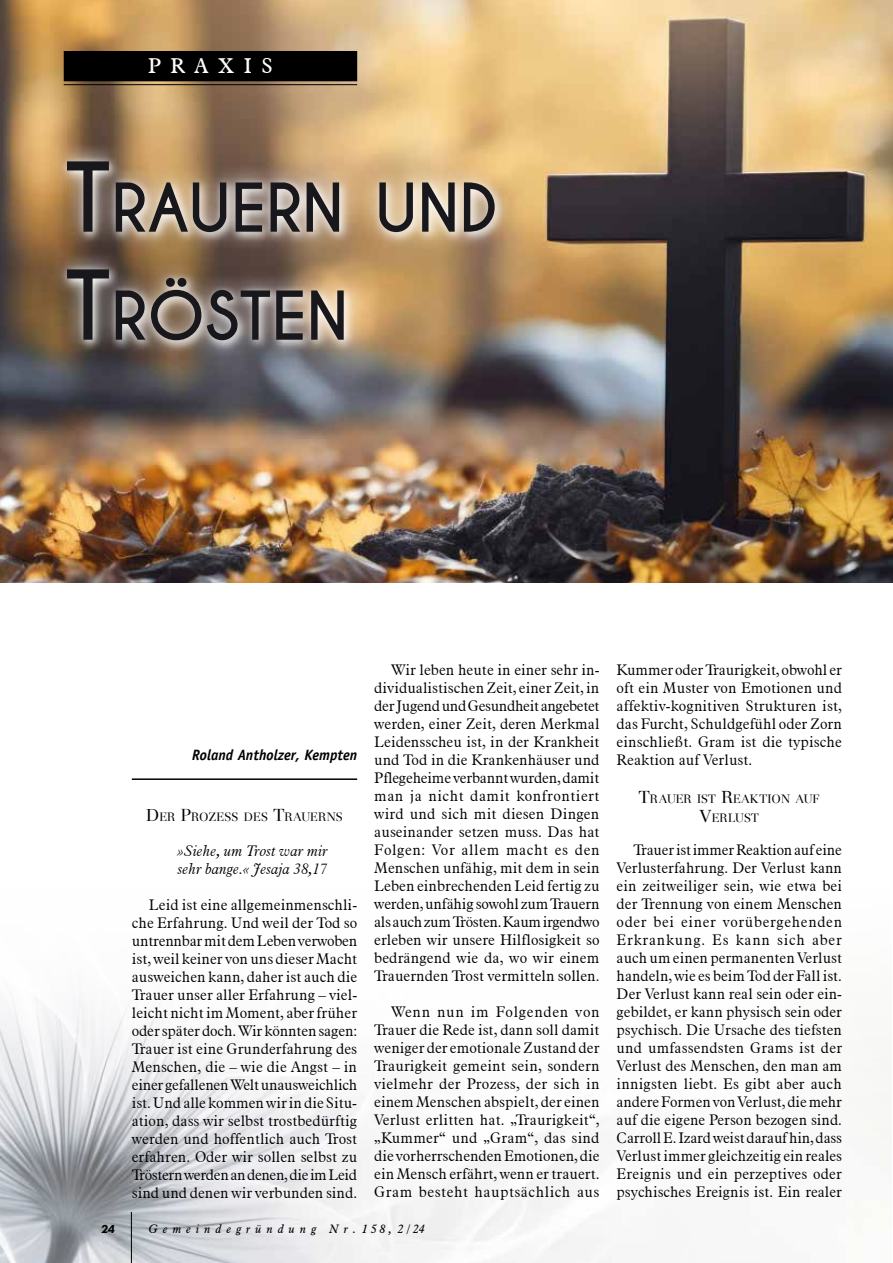
<style>
.page{position:relative;width:893px;height:1263px;background:#fff}
.page>*{position:absolute;margin:0;border:0;box-sizing:border-box;transform-origin:0 0}
.t1{font:700 63px/108px "Caviar Dreams";color:#17171c}
.t2{font:21px "Aldine 721 BT";letter-spacing:.45em;color:#fff}
.t3{font:300 15px/18px "Aldine 721 BT";color:#000;text-align:justify}
.t4{font:italic 300 15px/18px "Aldine 721 BT";color:#000}
.t5{font:italic 700 15px "Officina Sans";color:#000;scale:.96 1}
.t6{font:12.6px/19.5px "Basilia";color:#000;text-align:center}
.t7{font:italic 12px "Aldine 721 BT";letter-spacing:.42em;color:#000}
.t8{font:italic 800 12px "Futura PT";color:#000}
.s1{font-size:90px}
.s2{font-size:18px}
</style>
<div class="page">
<img style="left:0;top:998px;width:892px;height:265px">
<hr style="left:131px;top:1212px;width:1px;height:51px;background:#000">
<img style="left:0;top:0;width:893px;height:583px">
<div style="left:64px;top:52px;width:292px;height:29px;background:#000"></div>
<div style="left:64px;top:51px;width:293px;height:30px;border:2px solid #000"></div>
<hr style="left:64px;top:84px;width:293px;height:1px;background:#000">
<img style="left:48px;top:142px;width:466px;height:217px">
<hr style="left:132px;top:778px;width:225px;height:2px;background:#000">
<h2 class="t2" style="left:148px;top:53px;width:126px">PRAXIS</h2>
<h1 class="t1" style="left:65px;top:156px;width:434px"><span class="s1">T</span>RAUERN UND<br><span class="s1">T</span>RÖSTEN</h1>
<p class="t5" style="left:192px;top:746px;width:173px">Roland Antholzer, Kempten</p>
<p class="t6" style="left:146px;top:807px;width:198px"><span class="s2">D</span>ER <span class="s2">P</span>ROZESS DES <span class="s2">T</span>RAUERNS</p>
<p class="t4" style="left:178px;top:841px;width:152px">»Siehe, um Trost war mir sehr bange.« Jesaja 38,17</p>
<p class="t3" style="left:132px;top:895px;width:227px;text-indent:17px">Leid ist eine allgemeinmenschli&shy;che Erfahrung. Und weil der Tod so untrennbar mit dem Leben verwoben ist, weil keiner von uns dieser Macht ausweichen kann, daher ist auch die Trauer unser aller Erfahrung – viel&shy;leicht nicht im Moment, aber früher oder später doch. Wir könnten sagen:<br>Trauer ist eine Grunderfahrung des Menschen, die – wie die Angst – in einer gefallenen Welt unausweichlich ist. Und alle kommen wir in die Situ&shy;ation, dass wir selbst trostbedürftig werden und hoffentlich auch Trost erfahren. Oder wir sollen selbst zu Tröstern werden an denen, die im Leid sind und denen wir verbunden sind.</p>
<p class="t3" style="left:374px;top:661px;width:227px;text-indent:17px">Wir leben heute in einer sehr in&shy;dividualistischen Zeit, einer Zeit, in der Jugend und Gesundheit angebetet werden, einer Zeit, deren Merkmal Leidensscheu ist, in der Krankheit und Tod in die Krankenhäuser und Pflegeheime verbannt wurden, damit man ja nicht damit konfrontiert wird und sich mit diesen Dingen auseinander setzen muss. Das hat Folgen: Vor allem macht es den Menschen unfähig, mit dem in sein Leben einbrechenden Leid fertig zu werden, unfähig sowohl zum Trauern als auch zum Trösten. Kaum irgendwo erleben wir unsere Hilflosigkeit so bedrängend wie da, wo wir einem Trauernden Trost vermitteln sollen.</p>
<p class="t3" style="left:374px;top:1003px;width:227px;text-indent:17px">Wenn nun im Folgenden von Trauer die Rede ist, dann soll damit weniger der emotionale Zustand der Traurigkeit gemeint sein, sondern vielmehr der Prozess, der sich in einem Menschen abspielt, der einen Verlust erlitten hat. „Traurigkeit“, „Kummer“ und „Gram“, das sind die vorherrschenden Emotionen, die ein Mensch erfährt, wenn er trauert.<br>Gram besteht hauptsächlich aus</p>
<p class="t8" style="left:101px;top:1221px;width:16px">24</p>
<p class="t7" style="left:149px;top:1221px;width:278px">Gemeindegründung Nr. 1 5 8 , 2 / 24</p>
<p class="t3" style="left:617px;top:661px;width:227px">Kummer oder Traurigkeit, obwohl er oft ein Muster von Emotionen und affektiv-kognitiven Strukturen ist, das Furcht, Schuldgefühl oder Zorn einschließt. Gram ist die typische Reaktion auf Verlust.</p>
<p class="t6" style="left:639px;top:789px;width:182px"><span class="s2">T</span>RAUER IST <span class="s2">R</span>EAKTION AUF<br><span class="s2">V</span>ERLUST</p>
<p class="t3" style="left:617px;top:841px;width:227px;text-indent:17px">Trauer ist immer Reaktion auf eine Verlusterfahrung. Der Verlust kann ein zeitweiliger sein, wie etwa bei der Trennung von einem Menschen oder bei einer vorübergehenden Erkrankung. Es kann sich aber auch um einen permanenten Verlust handeln, wie es beim Tod der Fall ist.<br>Der Verlust kann real sein oder ein&shy;gebildet, er kann physisch sein oder psychisch. Die Ursache des tiefsten und umfassendsten Grams ist der Verlust des Menschen, den man am innigsten liebt. Es gibt aber auch andere Formen von Verlust, die mehr auf die eigene Person bezogen sind.<br>Carroll E. Izard weist darauf hin, dass Verlust immer gleichzeitig ein reales Ereignis und ein perzeptives oder psychisches Ereignis ist. Ein realer</p>
</div>
